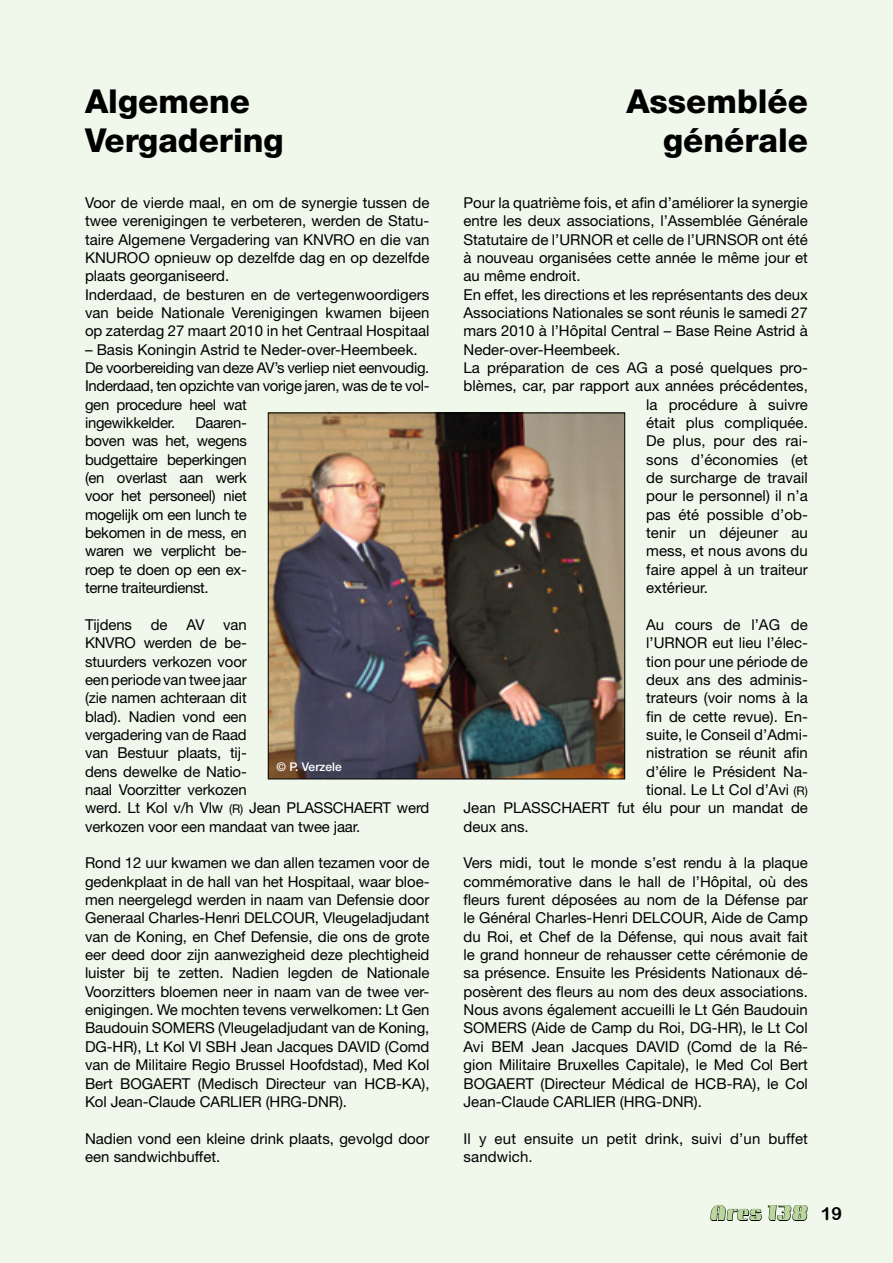
<style>
.page{position:relative;width:893px;height:1263px;background:#f0f7eb}
.page>*{position:absolute;margin:0;border:0;box-sizing:border-box;transform-origin:0 0}
.t1{font:800 33px/39.6px "Helvetica Neue LT Std";color:#000}
.t2{font:800 18px "Camellia";color:#b9d79d}
.t3{font:15px/18.3px "Helvetica Neue LT Std";color:#000}
.t4{font:15px/18.3px "Helvetica Neue LT Std";letter-spacing:-.02em;color:#000}
.t5{font:500 12px "Helvetica Neue LT Std";color:#fff}
.s1{font-size:12px}
.s2{font-family:"Arial Rounded MT Bold";font-weight:400;color:#000}
</style>
<div class="page">
<svg style="left:710px;top:1205px;width:98px;height:16px"></svg>
<img style="left:270px;top:415px;width:353px;height:362px">
<div style="left:268px;top:413px;width:357px;height:366px;border:1px solid #000"></div>
<h1 class="t1" style="left:85px;top:81px;width:200px">Algemene<br>Vergadering</h1>
<h1 class="t1" style="left:626px;top:81px;width:183px;text-align:right">Assemblée générale</h1>
<p class="t3" style="left:85px;top:193px;width:346px">Voor de vierde maal, en om de synergie tussen de twee verenigingen te verbeteren, werden de Statu&shy;taire Algemene Vergadering van KNVRO en die van KNUROO opnieuw op dezelfde dag en op dezelfde plaats georganiseerd.<br>Inderdaad, de besturen en de vertegenwoordigers van beide Nationale Verenigingen kwamen bijeen op zaterdag 27 maart 2010 in het Centraal Hospitaal</p>
<p class="t4" style="left:85px;top:340px;width:346px">– Basis Koningin Astrid te Neder-over-Heembeek.<br>De voorbereiding van deze AV’s verliep niet eenvoudig.<br>Inderdaad, ten opzichte van vorige jaren, was de te vol&shy;gen procedure heel wat<br>ingewikkelder.</p>
<p class="t3" style="left:463px;top:193px;width:346px">Pour la quatrième fois, et afin d’améliorer la synergie</p>
<p class="t3" style="left:463px;top:211px;width:346px">entre les deux associations, l’Assemblée Générale</p>
<p class="t3" style="left:463px;top:230px;width:346px">Statutaire de l’URNOR et celle de l’URNSOR ont été</p>
<p class="t3" style="left:463px;top:248px;width:346px">à nouveau organisées cette année le même jour et</p>
<p class="t3" style="left:463px;top:267px;width:119px">au même endroit.</p>
<p class="t3" style="left:463px;top:285px;width:346px">En effet, les directions et les représentants des deux</p>
<p class="t3" style="left:463px;top:303px;width:346px">Associations Nationales se sont réunis le samedi 27</p>
<p class="t3" style="left:463px;top:322px;width:346px">mars 2010 à l’Hôpital Central – Base Reine Astrid à</p>
<p class="t3" style="left:463px;top:340px;width:158px">Neder-over-Heembeek.</p>
<p class="t3" style="left:463px;top:358px;width:346px">La préparation de ces AG a posé quelques pro-</p>
<p class="t3" style="left:463px;top:377px;width:346px">blèmes, car, par rapport aux années précédentes,</p>
<p class="t3" style="left:646px;top:395px;width:163px">la procédure à suivre</p>
<p class="t3" style="left:646px;top:413px;width:163px">était plus compliquée.</p>
<p class="t3" style="left:646px;top:432px;width:163px">De plus, pour des rai-</p>
<p class="t3" style="left:646px;top:450px;width:163px">sons d’économies (et</p>
<p class="t3" style="left:646px;top:468px;width:163px">de surcharge de travail</p>
<p class="t3" style="left:646px;top:487px;width:163px">pour le personnel) il n’a</p>
<p class="t3" style="left:646px;top:505px;width:163px">pas été possible d’ob-</p>
<p class="t3" style="left:646px;top:523px;width:163px">tenir un déjeuner au</p>
<p class="t3" style="left:646px;top:542px;width:163px">mess, et nous avons du</p>
<p class="t3" style="left:646px;top:560px;width:163px">faire appel à un traiteur</p>
<p class="t3" style="left:646px;top:578px;width:63px">extérieur.</p>
<p class="t3" style="left:646px;top:615px;width:163px">Au cours de l’AG de</p>
<p class="t3" style="left:646px;top:633px;width:163px">l’URNOR eut lieu l’élec-</p>
<p class="t3" style="left:646px;top:652px;width:163px">tion pour une période de</p>
<p class="t3" style="left:646px;top:670px;width:163px">deux ans des adminis-</p>
<p class="t3" style="left:646px;top:688px;width:163px">trateurs (voir noms à la</p>
<p class="t3" style="left:646px;top:707px;width:163px">fin de cette revue). En-</p>
<p class="t3" style="left:646px;top:725px;width:163px">suite, le Conseil d’Admi-</p>
<p class="t3" style="left:646px;top:743px;width:163px">nistration se réunit afin</p>
<p class="t3" style="left:646px;top:762px;width:163px">d’élire le Président Na-</p>
<p class="t3" style="left:646px;top:780px;width:163px">tional. Le Lt Col d’Avi <span class="s1">(R)</span></p>
<p class="t3" style="left:463px;top:799px;width:346px">Jean PLASSCHAERT fut élu pour un mandat de</p>
<p class="t3" style="left:463px;top:817px;width:67px">deux ans.</p>
<p class="t3" style="left:463px;top:854px;width:346px;text-align:justify">Vers midi, tout le monde s’est rendu à la plaque commémorative dans le hall de l’Hôpital, où des fleurs furent déposées au nom de la Défense par le Général Charles-Henri DELCOUR, Aide de Camp du Roi, et Chef de la Défense, qui nous avait fait le grand honneur de rehausser cette cérémonie de sa présence. Ensuite les Présidents Nationaux dé&shy;posèrent des fleurs au nom des deux associations.<br>Nous avons également accueilli le Lt Gén Baudouin SOMERS (Aide de Camp du Roi, DG-HR), le Lt Col Avi BEM Jean Jacques DAVID (Comd de la Ré&shy;gion Militaire Bruxelles Capitale), le Med Col Bert BOGAERT (Directeur Médical de HCB-RA), le Col Jean-Claude CARLIER (HRG-DNR).</p>
<p class="t3" style="left:463px;top:1129px;width:346px">Il y eut ensuite un petit drink, suivi d’un buffet sandwich.</p>
<p class="t3" style="left:85px;top:413px;width:163px;text-align:justify;text-indent:110px">Daaren&shy;boven was het, wegens budgettaire beperkingen (en overlast aan werk voor het personeel) niet mogelijk om een lunch te bekomen in de mess, en waren we verplicht be&shy;roep te doen op een ex&shy;terne traiteurdienst.</p>
<p class="t3" style="left:85px;top:615px;width:49px">Tijdens</p>
<p class="t3" style="left:151px;top:615px;width:18px">de</p>
<p class="t3" style="left:186px;top:615px;width:19px">AV</p>
<p class="t3" style="left:85px;top:615px;width:346px;text-indent:138px">van<br>KNVRO werden de be-<br>stuurders verkozen voor<br>een periode van twee jaar<br>(zie namen achteraan dit<br>blad). Nadien vond een<br>vergadering van de Raad<br>van Bestuur plaats, tij-<br>dens dewelke de Natio-<br>naal Voorzitter verkozen<br>werd. Lt Kol v/h Vlw <span class="s1">(R)</span> Jean PLASSCHAERT werd verkozen voor een mandaat van twee jaar.</p>
<p class="t3" style="left:85px;top:854px;width:346px;text-align:justify">Rond 12 uur kwamen we dan allen tezamen voor de gedenkplaat in de hall van het Hospitaal, waar bloe&shy;men neergelegd werden in naam van Defensie door Generaal Charles-Henri DELCOUR, Vleugeladjudant van de Koning, en Chef Defensie, die ons de grote eer deed door zijn aanwezigheid deze plechtigheid luister bij te zetten. Nadien legden de Nationale Voorzitters bloemen neer in naam van de twee ver&shy;enigingen. We mochten tevens verwelkomen: Lt Gen Baudouin SOMERS (Vleugeladjudant van de Koning, DG-HR), Lt Kol Vl SBH Jean Jacques DAVID (Comd van de Militaire Regio Brussel Hoofdstad), Med Kol Bert BOGAERT (Medisch Directeur van HCB-KA), Kol Jean-Claude CARLIER (HRG-DNR).</p>
<p class="t3" style="left:85px;top:1129px;width:346px">Nadien vond een kleine drink plaats, gevolgd door een sandwichbuffet.</p>
<p class="t5" style="left:276px;top:759px;width:67px">© P. Verzele</p>
<p class="t2" style="left:710px;top:1204px;width:134px">Ares 138 <span class="s2">19</span></p>
</div>
